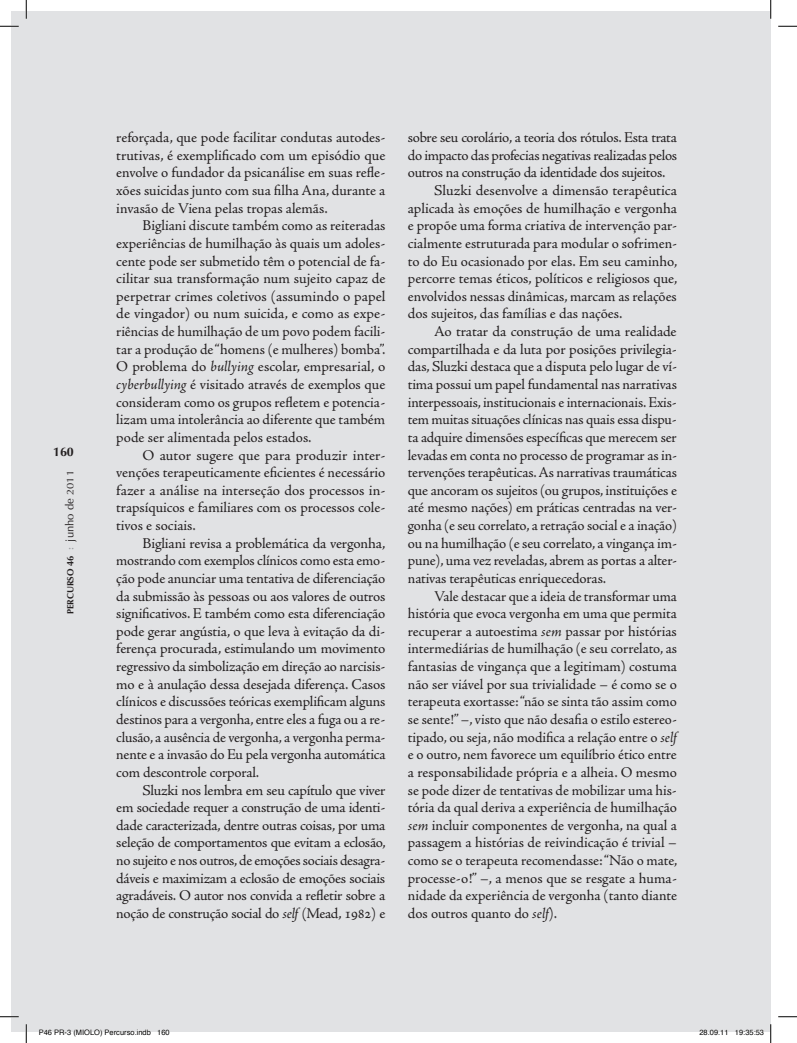
<style>
.page{position:relative;width:797px;height:1043px;background:#fff}
.page>*{position:absolute;margin:0;border:0;box-sizing:border-box;transform-origin:0 0}
.t1{font:15px/17.6px "Adobe Jenson Pro";letter-spacing:-.01em;color:#231f20;text-align:justify}
.t2{font:700 12.5px "Optima LT Std";color:#231f20}
.t3{font:9px "Optima LT Std Bold SC800";color:#231f20}
.t4{font:7.5px "Helvetica";color:#000}
.s1{font-size:9.38px}
.s2{font-family:"Adobe Jenson Pro";font-size:11.25px;color:#939598}
.s3{font-family:"Optima LT Std";font-size:11.25px}
.s4{font-family:"Optima LT Std";font-size:9.62px}
.s5{font-style:italic}
</style>
<div class="page">
<div style="left:11px;top:11px;width:759px;height:1020px;background:#e1e2e4"></div>
<svg style="left:0;top:25px;width:19px;height:2px"></svg>
<svg style="left:778px;top:25px;width:19px;height:2px"></svg>
<svg style="left:0;top:1016px;width:19px;height:1px"></svg>
<svg style="left:778px;top:1016px;width:19px;height:1px"></svg>
<svg style="left:25px;top:0;width:2px;height:19px"></svg>
<svg style="left:25px;top:1024px;width:2px;height:18px"></svg>
<svg style="left:770px;top:0;width:1px;height:19px"></svg>
<svg style="left:770px;top:1024px;width:1px;height:18px"></svg>
<svg style="left:39px;top:1029px;width:112px;height:3px"></svg>
<svg style="left:157px;top:1030px;width:12px;height:2px"></svg>
<svg style="left:699px;top:1030px;width:28px;height:2px"></svg>
<svg style="left:736px;top:1030px;width:28px;height:2px"></svg>
<p class="t2" style="left:53px;top:445px;width:22px">160</p>
<p class="t3" style="left:65px;top:614px;width:145px;rotate:-90deg">percurso <span class="s1">46</span> <span class="s2">:</span> <span class="s3">junho de</span> <span class="s4">2011</span></p>
<p class="t1" style="left:116px;top:129px;width:271px">reforçada, que pode facilitar condutas autodes&shy;trutivas, é exemplificado com um episódio que envolve o fundador da psicanálise em suas refle&shy;xões suicidas junto com sua filha Ana, durante a invasão de Viena pelas tropas alemãs.</p>
<p class="t1" style="left:116px;top:217px;width:271px;text-indent:26px">Bigliani discute também como as reiteradas experiências de humilhação às quais um adoles&shy;cente pode ser submetido têm o potencial de fa&shy;cilitar sua transformação num sujeito capaz de perpetrar crimes coletivos (assumindo o papel de vingador) ou num suicida, e como as expe&shy;riências de humilhação de um povo podem facili&shy;tar a produção de “homens (e mulheres) bomba”.<br>O problema do <span class="s5">bullying</span> escolar, empresarial, o <span class="s5">cyberbullying</span> é visitado através de exemplos que consideram como os grupos refletem e potencia&shy;lizam uma intolerância ao diferente que também pode ser alimentada pelos estados.</p>
<p class="t1" style="left:116px;top:446px;width:271px;text-indent:26px">O autor sugere que para produzir inter&shy;venções terapeuticamente eficientes é necessário fazer a análise na interseção dos processos in&shy;trapsíquicos e familiares com os processos cole&shy;tivos e sociais.</p>
<p class="t1" style="left:116px;top:534px;width:271px;text-indent:26px">Bigliani revisa a problemática da vergonha, mostrando com exemplos clínicos como esta emo&shy;ção pode anunciar uma tentativa de diferenciação da submissão às pessoas ou aos valores de outros significativos. E também como esta diferenciação pode gerar angústia, o que leva à evitação da di&shy;ferença procurada, estimulando um movimento regressivo da simbolização em direção ao narcisis&shy;mo e à anulação dessa desejada diferença. Casos clínicos e discussões teóricas exemplificam alguns destinos para a vergonha, entre eles a fuga ou a re&shy;clusão, a ausência de vergonha, a vergonha perma&shy;nente e a invasão do Eu pela vergonha automática com descontrole corporal.</p>
<p class="t1" style="left:116px;top:781px;width:271px;text-indent:26px">Sluzki nos lembra em seu capítulo que viver em sociedade requer a construção de uma identi&shy;dade caracterizada, dentre outras coisas, por uma seleção de comportamentos que evitam a eclosão, no sujeito e nos outros, de emoções sociais desagra&shy;dáveis e maximizam a eclosão de emoções sociais agradáveis. O autor nos convida a refletir sobre a noção de construção social do <span class="s5">self</span> (Mead, 1982) e</p>
<p class="t1" style="left:408px;top:129px;width:270px">sobre seu corolário, a teoria dos rótulos. Esta trata</p>
<p class="t1" style="left:408px;top:146px;width:271px">do impacto das profecias negativas realizadas pelos</p>
<p class="t1" style="left:408px;top:164px;width:259px">outros na construção da identidade dos sujeitos.</p>
<p class="t1" style="left:434px;top:182px;width:244px">Sluzki desenvolve a dimensão terapêutica</p>
<p class="t1" style="left:408px;top:199px;width:270px">aplicada às emoções de humilhação e vergonha</p>
<p class="t1" style="left:408px;top:217px;width:270px">e propõe uma forma criativa de intervenção par-</p>
<p class="t1" style="left:408px;top:235px;width:270px">cialmente estruturada para modular o sofrimen-</p>
<p class="t1" style="left:408px;top:252px;width:271px">to do Eu ocasionado por elas. Em seu caminho,</p>
<p class="t1" style="left:408px;top:270px;width:271px">percorre temas éticos, políticos e religiosos que,</p>
<p class="t1" style="left:408px;top:287px;width:270px">envolvidos nessas dinâmicas, marcam as relações</p>
<p class="t1" style="left:408px;top:305px;width:216px">dos sujeitos, das famílias e das nações.</p>
<p class="t1" style="left:434px;top:323px;width:244px">Ao tratar da construção de uma realidade</p>
<p class="t1" style="left:408px;top:340px;width:270px">compartilhada e da luta por posições privilegia-</p>
<p class="t1" style="left:408px;top:358px;width:270px">das, Sluzki destaca que a disputa pelo lugar de ví-</p>
<p class="t1" style="left:408px;top:376px;width:270px">tima possui um papel fundamental nas narrativas</p>
<p class="t1" style="left:408px;top:393px;width:270px">interpessoais, institucionais e internacionais. Exis-</p>
<p class="t1" style="left:408px;top:411px;width:270px">tem muitas situações clínicas nas quais essa dispu-</p>
<p class="t1" style="left:408px;top:428px;width:270px">ta adquire dimensões específicas que merecem ser</p>
<p class="t1" style="left:408px;top:446px;width:271px">levadas em conta no processo de programar as in-</p>
<p class="t1" style="left:408px;top:464px;width:270px">tervenções terapêuticas. As narrativas traumáticas</p>
<p class="t1" style="left:408px;top:481px;width:271px">que ancoram os sujeitos (ou grupos, instituições e</p>
<p class="t1" style="left:408px;top:499px;width:270px">até mesmo nações) em práticas centradas na ver-</p>
<p class="t1" style="left:408px;top:517px;width:270px">gonha (e seu correlato, a retração social e a inação)</p>
<p class="t1" style="left:408px;top:534px;width:270px">ou na humilhação (e seu correlato, a vingança im-</p>
<p class="t1" style="left:408px;top:552px;width:270px">pune), uma vez reveladas, abrem as portas a alter-</p>
<p class="t1" style="left:408px;top:569px;width:200px">nativas terapêuticas enriquecedoras.</p>
<p class="t1" style="left:434px;top:587px;width:244px">Vale destacar que a ideia de transformar uma</p>
<p class="t1" style="left:408px;top:605px;width:270px">história que evoca vergonha em uma que permita</p>
<p class="t1" style="left:408px;top:622px;width:270px">recuperar a autoestima <span class="s5">sem</span> passar por histórias</p>
<p class="t1" style="left:408px;top:640px;width:271px">intermediárias de humilhação (e seu correlato, as</p>
<p class="t1" style="left:408px;top:658px;width:270px">fantasias de vingança que a legitimam) costuma</p>
<p class="t1" style="left:408px;top:675px;width:270px">não ser viável por sua trivialidade – é como se o</p>
<p class="t1" style="left:408px;top:693px;width:270px">terapeuta exortasse: “não se sinta tão assim como</p>
<p class="t1" style="left:408px;top:710px;width:270px">se sente!”–, visto que não desafia o estilo estereo-</p>
<p class="t1" style="left:408px;top:728px;width:270px">tipado, ou seja, não modifica a relação entre o <span class="s5">self</span></p>
<p class="t1" style="left:408px;top:746px;width:270px">e o outro, nem favorece um equilíbrio ético entre</p>
<p class="t1" style="left:408px;top:763px;width:270px">a responsabilidade própria e a alheia. O mesmo</p>
<p class="t1" style="left:408px;top:781px;width:270px">se pode dizer de tentativas de mobilizar uma his-</p>
<p class="t1" style="left:408px;top:799px;width:271px">tória da qual deriva a experiência de humilhação</p>
<p class="t1" style="left:408px;top:816px;width:270px"><span class="s5">sem</span> incluir componentes de vergonha, na qual a</p>
<p class="t1" style="left:408px;top:834px;width:270px">passagem a histórias de reivindicação é trivial –</p>
<p class="t1" style="left:408px;top:851px;width:271px">como se o terapeuta recomendasse: “Não o mate,</p>
<p class="t1" style="left:408px;top:869px;width:270px">processe-o!” –, a menos que se resgate a huma-</p>
<p class="t1" style="left:408px;top:887px;width:270px">nidade da experiência de vergonha (tanto diante</p>
<p class="t1" style="left:408px;top:904px;width:151px">dos outros quanto do <span class="s5">self</span>).</p>
<p class="t4" style="left:39px;top:1027px;width:132px">P46 PR-3 (MIOLO) Percurso.indb 160</p>
<p class="t4" style="left:699px;top:1027px;width:66px">28.09.11 19:35:53</p>
</div>
